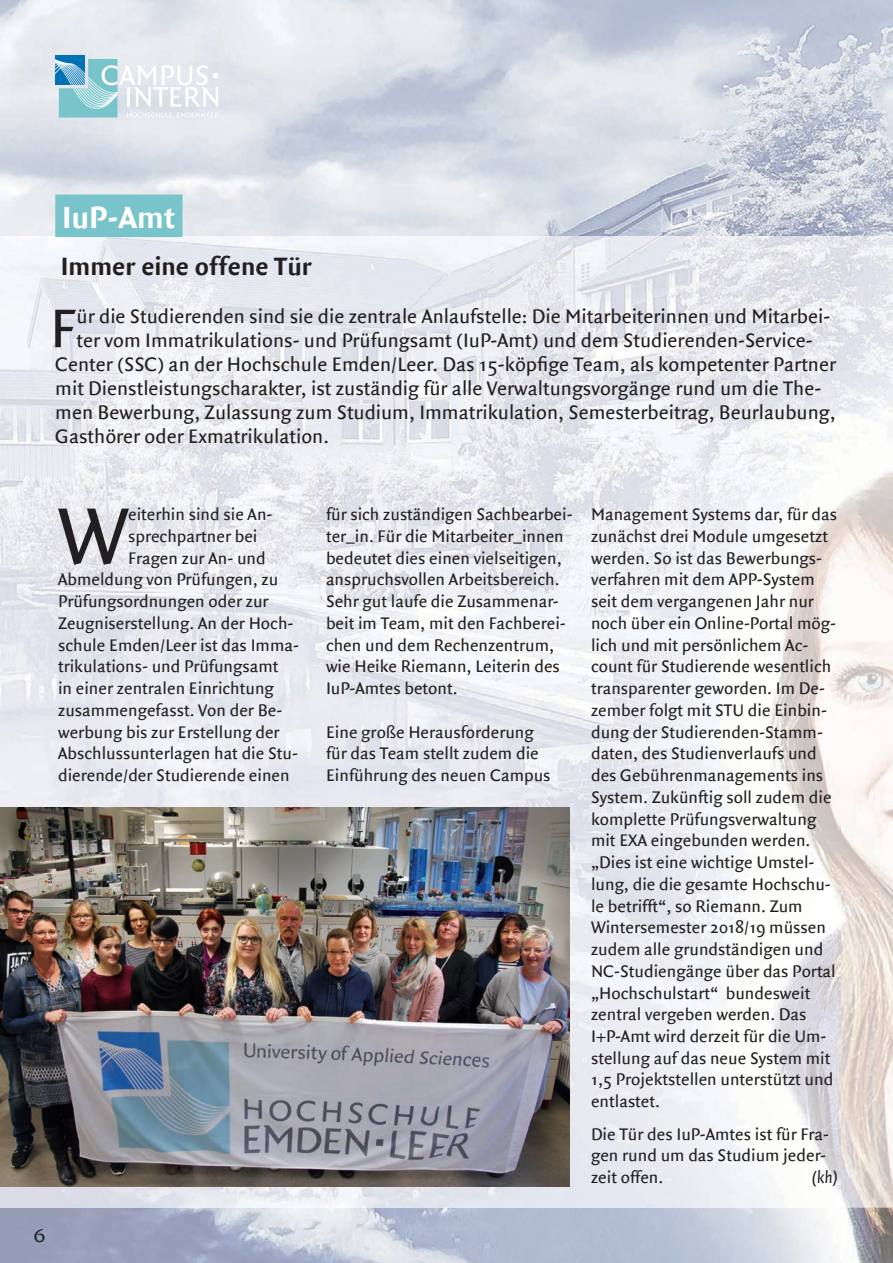
<style>
.page{position:relative;width:893px;height:1263px;background:#fff}
.page>*{position:absolute;margin:0;border:0;box-sizing:border-box;transform-origin:0 0}
.t1{font:85.8px "Quadraat Sans";color:#231f20}
.t2{font:58.35px "Quadraat Sans";color:#231f20}
.t3{font:700 33px "Quadraat Sans";color:#fff}
.t4{font:700 27px "Quadraat Sans";color:#231f20}
.t5{font:21px "Quadraat Sans";color:#231f20}
.t6{font:19.5px "Friz Quadrata";color:#231f20}
.t7{font:18px/21.8px "Quadraat Sans";color:#231f20}
.t8{font:italic 18px "Quadraat Sans";color:#231f20}
</style>
<div class="page">
<img style="left:577px;top:0;width:316px;height:236px">
<img style="left:52px;top:1208px;width:841px;height:55px">
<img style="left:0;top:236px;width:893px;height:972px">
<div style="left:55px;top:195px;width:127px;height:42px;background:#79c4cb"></div>
<div style="left:55px;top:55px;width:30px;height:30px;background:#0071b4"></div>
<svg style="left:55px;top:56px;width:164px;height:62px"></svg>
<img style="left:0;top:808px;width:570px;height:378px">
<h3 class="t3" style="left:62px;top:199px;width:115px">IuP-Amt</h3>
<h3 class="t4" style="left:61px;top:251px;width:253px">Immer eine offene Tür</h3>
<h2 class="t2" style="left:50px;top:295px;width:28px">F</h2>
<p class="t5" style="left:77px;top:304px;width:755px">ür die Studierenden sind sie die zentrale Anlaufstelle: Die Mitarbeiterinnen und Mitarbei-</p>
<p class="t5" style="left:77px;top:328px;width:738px">ter vom Immatrikulations- und Prüfungsamt (IuP-Amt) und dem Studierenden-Service-</p>
<p class="t5" style="left:55px;top:352px;width:782px">Center (SSC) an der Hochschule Emden/Leer. Das 15-köpfige Team, als kompetenter Partner</p>
<p class="t5" style="left:55px;top:376px;width:767px">mit Dienstleistungscharakter, ist zuständig für alle Verwaltungsvorgänge rund um die The-</p>
<p class="t5" style="left:55px;top:400px;width:782px">men Bewerbung, Zulassung zum Studium, Immatrikulation, Semesterbeitrag, Beurlaubung,</p>
<p class="t5" style="left:55px;top:424px;width:275px">Gasthörer oder Exmatrikulation.</p>
<h1 class="t1" style="left:58px;top:487px;width:71px">W</h1>
<p class="t7" style="left:128px;top:504px;width:146px">eiterhin sind sie An-</p>
<p class="t7" style="left:128px;top:526px;width:131px">sprechpartner bei</p>
<p class="t7" style="left:128px;top:547px;width:139px">Fragen zur An- und</p>
<p class="t7" style="left:58px;top:569px;width:222px">Abmeldung von Prüfungen, zu</p>
<p class="t7" style="left:58px;top:591px;width:212px">Prüfungsordnungen oder zur</p>
<p class="t7" style="left:58px;top:613px;width:237px">Zeugniserstellung. An der Hoch-</p>
<p class="t7" style="left:58px;top:634px;width:242px">schule Emden/Leer ist das Imma-</p>
<p class="t7" style="left:58px;top:656px;width:222px">trikulations- und Prüfungsamt</p>
<p class="t7" style="left:58px;top:678px;width:217px">in einer zentralen Einrichtung</p>
<p class="t7" style="left:58px;top:700px;width:226px">zusammengefasst. Von der Be-</p>
<p class="t7" style="left:58px;top:721px;width:223px">werbung bis zur Erstellung der</p>
<p class="t7" style="left:58px;top:743px;width:241px">Abschlussunterlagen hat die Stu-</p>
<p class="t7" style="left:58px;top:765px;width:233px">dierende/der Studierende einen</p>
<p class="t6" style="left:34px;top:1224px;width:12px">6</p>
<p class="t7" style="left:326px;top:504px;width:248px">für sich zuständigen Sachbearbei&shy;ter_in. Für die Mitarbeiter_innen bedeutet dies einen vielseitigen, anspruchsvollen Arbeitsbereich.<br>Sehr gut laufe die Zusammenar&shy;beit im Team, mit den Fachberei&shy;chen und dem Rechenzentrum, wie Heike Riemann, Leiterin des<br>IuP-Amtes betont.</p>
<p class="t7" style="left:326px;top:721px;width:226px">Eine große Herausforderung für das Team stellt zudem die<br>Einführung des neuen Campus</p>
<p class="t7" style="left:591px;top:504px;width:247px">Management Systems dar, für das zunächst drei Module umgesetzt werden. So ist das Bewerbungs&shy;verfahren mit dem APP-System seit dem vergangenen Jahr nur noch über ein Online-Portal mög&shy;lich und mit persönlichem Ac&shy;count für Studierende wesentlich transparenter geworden. Im De&shy;zember folgt mit STU die Einbin&shy;dung der Studierenden-Stamm&shy;daten, des Studienverlaufs und des Gebührenmanagements ins<br>System. Zukünftig soll zudem die komplette Prüfungsverwaltung mit EXA eingebunden werden. „Dies ist eine wichtige Umstel&shy;lung, die die gesamte Hochschu&shy;le betrifft“, so Riemann. Zum<br>Wintersemester 2018/19 müssen zudem alle grundständigen und<br>NC-Studiengänge über das Portal „Hochschulstart“ bundesweit zentral vergeben werden. Das<br>I+P-Amt wird derzeit für die Um&shy;stellung auf das neue System mit<br>1,5 Projektstellen unterstützt und entlastet.</p>
<p class="t7" style="left:591px;top:1123px;width:239px">Die Tür des IuP-Amtes ist für Fra&shy;gen rund um das Studium jeder&shy;zeit offen.</p>
<p class="t8" style="left:812px;top:1168px;width:27px">(kh)</p>
</div>
